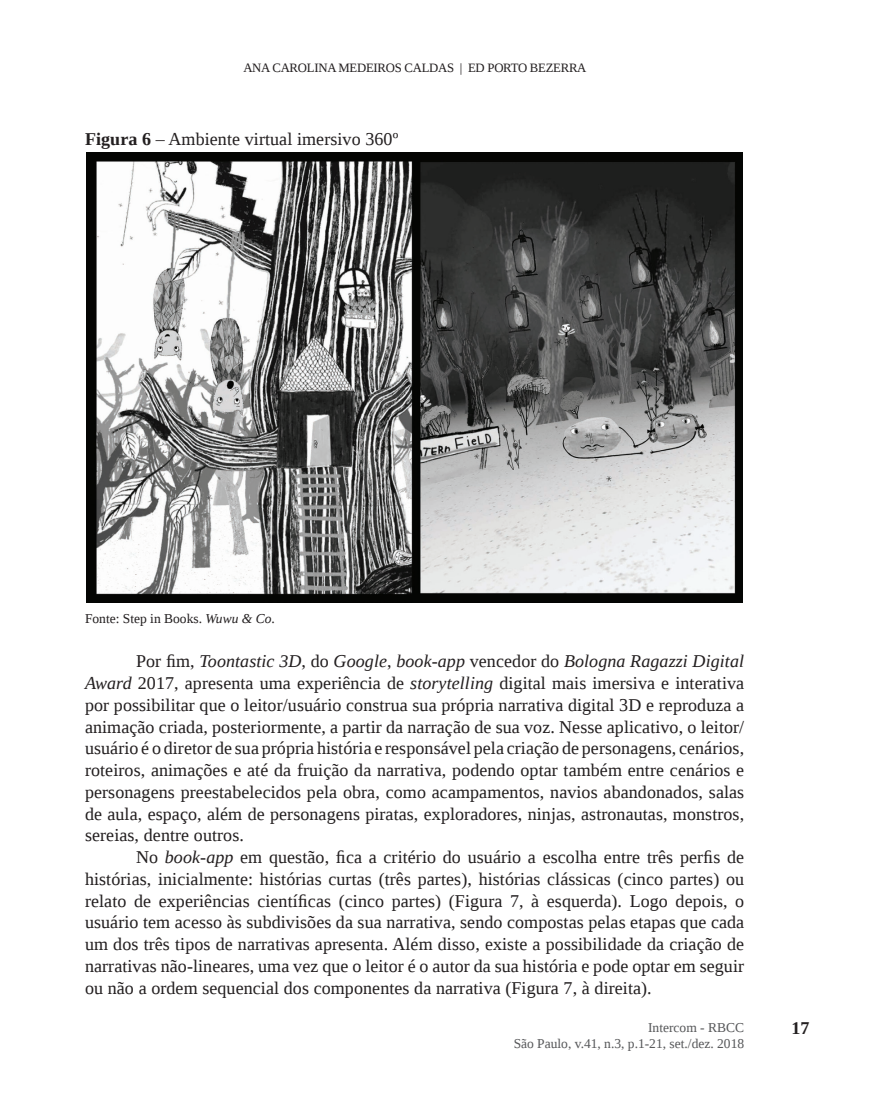
<style>
.page{position:relative;width:893px;height:1106px;background:#fff}
.page>*{position:absolute;margin:0;border:0;box-sizing:border-box;transform-origin:0 0}
.PN{font:18px/21.8px "Liberation Serif";letter-spacing:.005em;color:#231f20;text-align:justify}
.Tf{font:18px "Liberation Serif";letter-spacing:.005em;color:#231f20}
.t1{font:700 18px "Liberation Serif";color:#231f20}
.t2{font:13.5px/16.2px "Liberation Serif";color:#57585a;text-align:right}
.Fon{font:13.5px "Liberation Serif";color:#231f20}
.t3{font:12.75px "Liberation Serif";letter-spacing:-.02em;color:#231f20}
.s1{font-weight:700}
.s2{font-style:italic}
</style>
<div class="page">
<img style="left:86px;top:153px;width:657px;height:449px">
<p class="t3" style="left:243px;top:60px;width:345px">ANA CAROLINA MEDEIROS CALDAS | ED PORTO BEZERRA</p>
<p class="Tf" style="left:85px;top:127px;width:315px"><span class="s1">Figura 6</span> – Ambiente virtual imersivo 360º</p>
<p class="Fon" style="left:85px;top:609px;width:191px">Fonte: Step in Books. <span class="s2">Wuwu &amp; Co</span>.</p>
<p class="PN" style="left:85px;top:650px;width:661px;text-indent:51px">Por fim, <span class="s2">Toontastic 3D</span>, do <span class="s2">Google</span>, <span class="s2">book-app</span> vencedor do <span class="s2">Bologna Ragazzi Digital Award</span> 2017, apresenta uma experiência de <span class="s2">storytelling</span> digital mais imersiva e interativa por possibilitar que o leitor/usuário construa sua própria narrativa digital 3D e reproduza a animação criada, posteriormente, a partir da narração de sua voz. Nesse aplicativo, o leitor/ usuário é o diretor de sua própria história e responsável pela criação de personagens, cenários, roteiros, animações e até da fruição da narrativa, podendo optar também entre cenários e personagens preestabelecidos pela obra, como acampamentos, navios abandonados, salas de aula, espaço, além de personagens piratas, exploradores, ninjas, astronautas, monstros, sereias, dentre outros.</p>
<p class="PN" style="left:85px;top:846px;width:661px;text-indent:51px">No <span class="s2">book-app</span> em questão, fica a critério do usuário a escolha entre três perfis de histórias, inicialmente: histórias curtas (três partes), histórias clássicas (cinco partes) ou relato de experiências científicas (cinco partes) (Figura 7, à esquerda). Logo depois, o usuário tem acesso às subdivisões da sua narrativa, sendo compostas pelas etapas que cada um dos três tipos de narrativas apresenta. Além disso, existe a possibilidade da criação de narrativas não-lineares, uma vez que o leitor é o autor da sua história e pode optar em seguir ou não a ordem sequencial dos componentes da narrativa (Figura 7, à direita).</p>
<p class="t2" style="left:514px;top:1018px;width:232px">Intercom - RBCC<br>São Paulo, v.41, n.3, p.1-21, set./dez. 2018</p>
<p class="t1" style="left:791px;top:1016px;width:19px">17</p>
</div>
